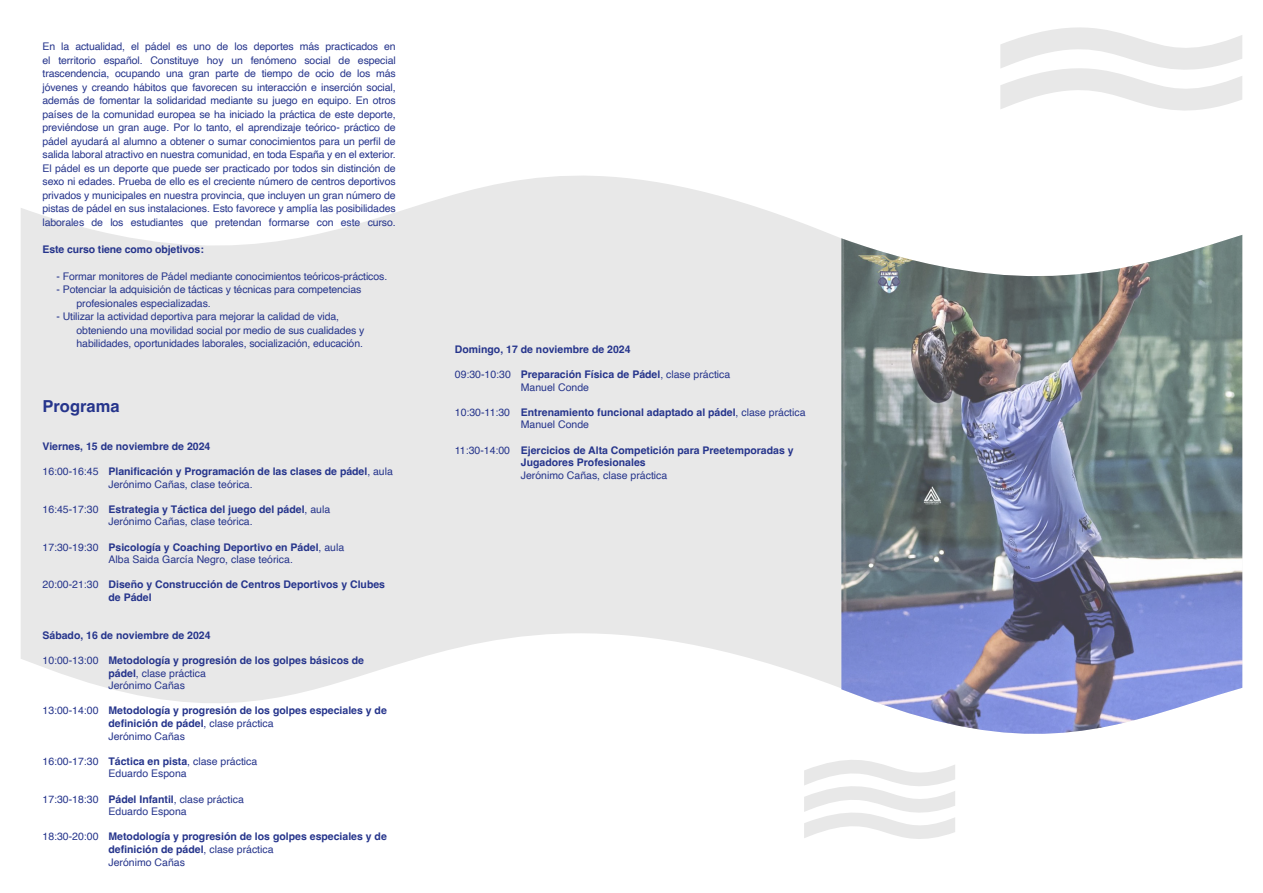
<style>
.page{position:relative;width:1263px;height:893px;background:#fff}
.page>*{position:absolute;margin:0;border:0;box-sizing:border-box;transform-origin:0 0}
.introducción{font:700 16.5px "Helvetica";color:#26358c}
.introducción-2{font:10.5px/13.5px "Helvetica";letter-spacing:-.01em;color:#26358c}
.Programa_Tabulaciones{font:700 10.5px/12.6px "Helvetica";color:#26358c}
.Programa_Tabulaciones-2{font:10.5px "Helvetica";color:#26358c}
.introducción-3{font:700 10.5px "Helvetica";letter-spacing:-.01em;color:#26358c}
.s1{font-weight:400}
.s2{font-weight:700}
</style>
<div class="page">
<svg style="left:1000px;top:27px;width:242px;height:84px"></svg>
<svg style="left:804px;top:760px;width:151px;height:79px"></svg>
<svg style="left:21px;top:175px;width:820px;height:528px;background:#ebebeb"></svg>
<img style="left:841px;top:235px;width:401px;height:499px">
<p class="introducción-2" style="left:43px;top:40px;width:355px;text-align:justify">En la actualidad, el pádel es uno de los deportes más practicados en el territorio español. Constituye hoy un fenómeno social de especial trascendencia, ocupando una gran parte de tiempo de ocio de los más jóvenes y creando hábitos que favorecen su interacción e inserción social, además de fomentar la solidaridad mediante su juego en equipo. En otros países de la comunidad europea se ha iniciado la práctica de este deporte, previéndose un gran auge. Por lo tanto, el aprendizaje teórico- práctico de pádel ayudará al alumno a obtener o sumar conocimientos para un perfil de salida laboral atractivo en nuestra comunidad, en toda España y en el exterior.<br>El pádel es un deporte que puede ser practicado por todos sin distinción de sexo ni edades. Prueba de ello es el creciente número de centros deportivos privados y municipales en nuestra provincia, que incluyen un gran número de pistas de pádel en sus instalaciones. Esto favorece y amplía las posibilidades laborales de los estudiantes que pretendan formarse con este curso.</p>
<p class="introducción-3" style="left:43px;top:243px;width:163px">Este curso tiene como objetivos:</p>
<p class="introducción-2" style="left:57px;top:270px;width:332px">- Formar monitores de Pádel mediante conocimientos teóricos-prácticos.</p>
<p class="introducción-2" style="left:77px;top:283px;width:286px;text-indent:-20px">- Potenciar la adquisición de tácticas y técnicas para competencias profesionales especializadas.</p>
<p class="introducción-2" style="left:57px;top:310px;width:284px">- Utilizar la actividad deportiva para mejorar la calidad de vida,</p>
<p class="introducción-2" style="left:77px;top:324px;width:289px">obteniendo una movilidad social por medio de sus cualidades y habilidades, oportunidades laborales, socialización, educación.</p>
<p class="introducción" style="left:43px;top:396px;width:79px">Programa</p>
<p class="Programa_Tabulaciones" style="left:43px;top:441px;width:169px">Viernes, 15 de noviembre de 2024</p>
<p class="Programa_Tabulaciones" style="left:109px;top:466px;width:286px;text-indent:-66px"><span class="s1">16:00-16:45</span> Planificación y Programación de las clases de pádel<span class="s1">, aula<br>Jerónimo Cañas, clase teórica.</span></p>
<p class="Programa_Tabulaciones" style="left:43px;top:504px;width:289px"><span class="s1">16:45-17:30</span> Estrategia y Táctica del juego del pádel<span class="s1">, aula</span></p>
<p class="Programa_Tabulaciones-2" style="left:109px;top:514px;width:146px">Jerónimo Cañas, clase teórica.</p>
<p class="Programa_Tabulaciones" style="left:43px;top:542px;width:303px"><span class="s1">17:30-19:30</span> Psicología y Coaching Deportivo en Pádel<span class="s1">, aula</span></p>
<p class="Programa_Tabulaciones-2" style="left:109px;top:551px;width:186px">Alba Saida García Negro, clase teórica.</p>
<p class="Programa_Tabulaciones" style="left:109px;top:579px;width:278px;text-indent:-66px"><span class="s1">20:00-21:30</span> Diseño y Construcción de Centros Deportivos y Clubes de Pádel</p>
<p class="Programa_Tabulaciones" style="left:43px;top:630px;width:170px">Sábado, 16 de noviembre de 2024</p>
<p class="Programa_Tabulaciones" style="left:109px;top:655px;width:257px;text-indent:-66px"><span class="s1">10:00-13:00</span> Metodología y progresión de los golpes básicos de pádel<span class="s1">, clase práctica</span></p>
<p class="Programa_Tabulaciones-2" style="left:109px;top:677px;width:78px">Jerónimo Cañas</p>
<p class="Programa_Tabulaciones" style="left:109px;top:705px;width:280px;text-indent:-66px"><span class="s1">13:00-14:00</span> Metodología y progresión de los golpes especiales y de definición de pádel<span class="s1">, clase práctica</span></p>
<p class="Programa_Tabulaciones-2" style="left:109px;top:728px;width:78px">Jerónimo Cañas</p>
<p class="Programa_Tabulaciones-2" style="left:43px;top:753px;width:216px">16:00-17:30 <span class="s2">Táctica en pista</span>, clase práctica</p>
<p class="Programa_Tabulaciones-2" style="left:109px;top:766px;width:80px">Eduardo Espona</p>
<p class="Programa_Tabulaciones-2" style="left:43px;top:791px;width:203px">17:30-18:30 <span class="s2">Pádel Infantil</span>, clase práctica</p>
<p class="Programa_Tabulaciones-2" style="left:109px;top:803px;width:80px">Eduardo Espona</p>
<p class="Programa_Tabulaciones" style="left:109px;top:831px;width:280px;text-indent:-66px"><span class="s1">18:30-20:00</span> Metodología y progresión de los golpes especiales y de definición de pádel<span class="s1">, clase práctica</span></p>
<p class="Programa_Tabulaciones-2" style="left:109px;top:854px;width:78px">Jerónimo Cañas</p>
<p class="Programa_Tabulaciones" style="left:455px;top:344px;width:177px">Domingo, 17 de noviembre de 2024</p>
<p class="Programa_Tabulaciones-2" style="left:455px;top:366px;width:277px">09:30-10:30 <span class="s2">Preparación Física de Pádel</span>, clase práctica</p>
<p class="Programa_Tabulaciones-2" style="left:521px;top:379px;width:70px">Manuel Conde</p>
<p class="Programa_Tabulaciones" style="left:455px;top:407px;width:352px"><span class="s1">10:30-11:30</span> Entrenamiento funcional adaptado al pádel<span class="s1">, clase práctica</span></p>
<p class="Programa_Tabulaciones-2" style="left:521px;top:417px;width:70px">Manuel Conde</p>
<p class="Programa_Tabulaciones" style="left:521px;top:445px;width:274px;text-indent:-66px"><span class="s1">11:30-14:00</span> Ejercicios de Alta Competición para Preetemporadas y<br>Jugadores Profesionales</p>
<p class="Programa_Tabulaciones-2" style="left:521px;top:467px;width:148px">Jerónimo Cañas, clase práctica</p>
</div>
